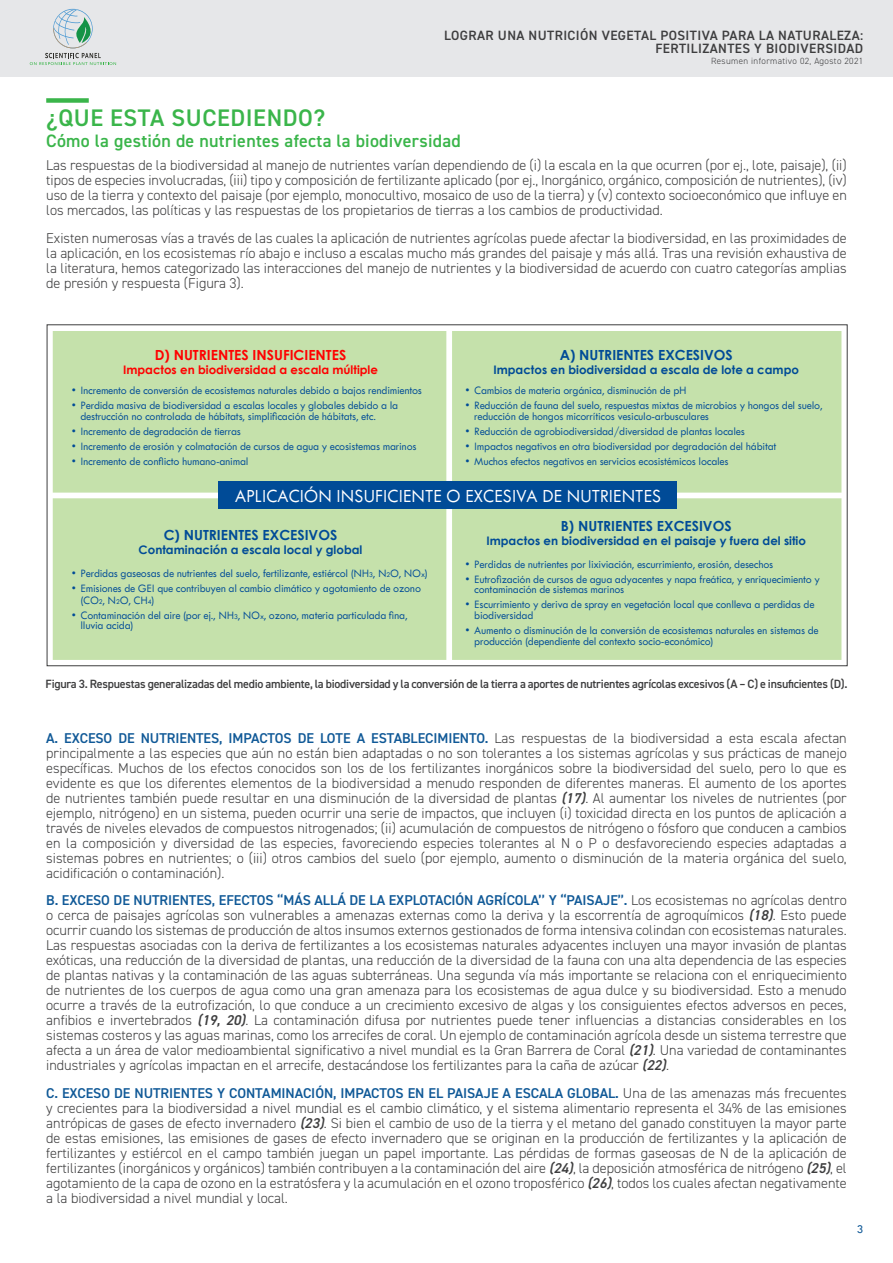
<style>
.page{position:relative;width:893px;height:1263px;background:#fff}
.page>*{position:absolute;margin:0;border:0;box-sizing:border-box;transform-origin:0 0}
.t1{font:600 24px "DIN2014";letter-spacing:.025em;color:#3ab54a}
.t2{font:500 19.35px "Tw Cen MT Std Semi";letter-spacing:-.015em;color:#fff}
.Big_Heading_Small{font:600 18px "DIN2014";letter-spacing:.015em;color:#3ab54a}
.Body{font:300 14.25px/15px "DIN2014";color:#3e3e3f;text-align:justify}
.t3{font:700 13.95px "Century Gothic";color:#004b97}
.t4{font:700 13.95px "Century Gothic";color:#f00}
.t5{font:600 13.5px/13.5px "DIN2014";letter-spacing:.03em;color:#3e3e3f;text-align:right}
.Fig_Small_Print{font:600 12px "DIN2014";letter-spacing:-.02em;color:#3e3e3f}
.t6{font:12px "Tw Cen";color:#105997}
.t7{font:500 11.85px/10.6px "Tw Cen MT Std Semi";letter-spacing:-.01em;color:#004b97}
.t8{font:700 11.85px "Century Gothic";color:#004b97}
.t9{font:700 11.85px "Century Gothic";color:#f00}
.t10{font:300 9px "DIN2014";letter-spacing:.04em;color:#3e3e3f}
.s1{font-size:7.5px}
.s2{font-size:8.55px}
.s3{font-weight:600;color:#105997}
.s4{font-weight:600;font-style:italic}
</style>
<div class="page">
<div style="left:0;top:0;width:893px;height:77px;background:#e6e7e9"></div>
<svg style="left:30px;top:9px;width:86px;height:56px"></svg>
<div style="left:53px;top:331px;width:788px;height:329px;background:#c5e1ab"></div>
<div style="left:218px;top:482px;width:458px;height:27px;background:#004b97"></div>
<div style="left:46px;top:98px;width:43px;height:5px;background:#3ab54a"></div>
<p class="t5" style="left:444px;top:28px;width:420px">LOGRAR UNA NUTRICIÓN VEGETAL POSITIVA PARA LA NATURALEZA:<br>FERTILIZANTES Y BIODIVERSIDAD</p>
<p class="t10" style="left:711px;top:55px;width:154px">Resumen informativo 02, Agosto 2021</p>
<p class="t1" style="left:46px;top:102px;width:280px">¿QUE ESTA SUCEDIENDO?</p>
<p class="Big_Heading_Small" style="left:46px;top:129px;width:416px">Cómo la gestión de nutrientes afecta la biodiversidad</p>
<p class="Body" style="left:46px;top:158px;width:802px">Las respuestas de la biodiversidad al manejo de nutrientes varían dependiendo de (i) la escala en la que ocurren (por ej., lote, paisaje), (ii) tipos de especies involucradas, (iii) tipo y composición de fertilizante aplicado (por ej., Inorgánico, orgánico, composición de nutrientes), (iv) uso de la tierra y contexto del paisaje (por ejemplo, monocultivo, mosaico de uso de la tierra) y (v) contexto socioeconómico que influye en los mercados, las políticas y las respuestas de los propietarios de tierras a los cambios de productividad.</p>
<p class="Body" style="left:46px;top:231px;width:802px">Existen numerosas vías a través de las cuales la aplicación de nutrientes agrícolas puede afectar la biodiversidad, en las proximidades de la aplicación, en los ecosistemas río abajo e incluso a escalas mucho más grandes del paisaje y más allá. Tras una revisión exhaustiva de la literatura, hemos categorizado las interacciones del manejo de nutrientes y la biodiversidad de acuerdo con cuatro categorías amplias de presión y respuesta (Figura 3).</p>
<p class="t4" style="left:155px;top:346px;width:193px">D) NUTRIENTES INSUFICIENTES</p>
<p class="t9" style="left:123px;top:362px;width:256px">Impactos en biodiversidad a escala múltiple</p>
<p class="t7" style="left:72px;top:385px;width:352px">• Incremento de conversión de ecosistemas naturales debido a bajos rendimientos</p>
<p class="t7" style="left:80px;top:400px;width:319px;text-indent:-9px">• Perdida masiva de biodiversidad a escalas locales y globales debido a la destrucción no controlada de hábitats, simplificación de hábitats, etc.</p>
<p class="t7" style="left:72px;top:426px;width:171px">• Incremento de degradación de tierras</p>
<p class="t7" style="left:72px;top:441px;width:346px">• Incremento de erosión y colmatación de cursos de agua y ecosistemas marinos</p>
<p class="t7" style="left:72px;top:456px;width:178px">• Incremento de conflicto humano-animal</p>
<p class="t3" style="left:560px;top:346px;width:175px">A) NUTRIENTES EXCESIVOS</p>
<p class="t8" style="left:493px;top:362px;width:307px">Impactos en biodiversidad a escala de lote a campo</p>
<p class="t7" style="left:466px;top:385px;width:222px">• Cambios de materia orgánica, disminución de pH</p>
<p class="t7" style="left:474px;top:400px;width:350px;text-indent:-9px">• Reducción de fauna del suelo, respuestas mixtas de microbios y hongos del suelo, reducción de hongos micorríticos vesiculo-arbusculares</p>
<p class="t7" style="left:466px;top:426px;width:281px">• Reducción de agrobiodiversidad/diversidad de plantas locales</p>
<p class="t7" style="left:466px;top:441px;width:312px">• Impactos negativos en otra biodiversidad por degradación del hábitat</p>
<p class="t7" style="left:466px;top:456px;width:265px">• Muchos efectos negativos en servicios ecosistémicos locales</p>
<p class="t2" style="left:235px;top:486px;width:428px">APLICACIÓN INSUFICIENTE O EXCESIVA DE NUTRIENTES</p>
<p class="t3" style="left:164px;top:526px;width:175px">C) NUTRIENTES EXCESIVOS</p>
<p class="t8" style="left:139px;top:542px;width:225px">Contaminación a escala local y global</p>
<p class="t7" style="left:72px;top:568px;width:357px">• Perdidas gaseosas de nutrientes del suelo, fertilizante, estiércol (NH<span class="s1">3</span>, N<span class="s1">2</span>O, NO<span class="s2">x</span>)</p>
<p class="t7" style="left:80px;top:582px;width:342px;line-height:11.9px;text-indent:-9px">• Emisiones de GEI que contribuyen al cambio climático y agotamiento de ozono (CO<span class="s1">2</span>, N<span class="s1">2</span>O, CH<span class="s1">4</span>)</p>
<p class="t7" style="left:80px;top:610px;width:329px;text-indent:-9px">• Contaminación del aire (por ej., NH<span class="s1">3</span>, NO<span class="s2">x</span>, ozono, materia particulada fina, lluvia acida)</p>
<p class="t3" style="left:561px;top:517px;width:172px">B) NUTRIENTES EXCESIVOS</p>
<p class="t8" style="left:486px;top:533px;width:321px">Impactos en biodiversidad en el paisaje y fuera del sitio</p>
<p class="t7" style="left:466px;top:559px;width:309px">• Perdidas de nutrientes por lixiviación, escurrimiento, erosión, desechos</p>
<p class="t7" style="left:474px;top:574px;width:347px;text-indent:-9px">• Eutrofización de cursos de agua adyacentes y napa freática, y enriquecimiento y contaminación de sistemas marinos</p>
<p class="t7" style="left:474px;top:599px;width:342px;text-indent:-9px">• Escurrimiento y deriva de spray en vegetación local que conlleva a perdidas de biodiversidad</p>
<p class="t7" style="left:474px;top:625px;width:346px;text-indent:-9px">• Aumento o disminución de la conversión de ecosistemas naturales en sistemas de producción (dependiente del contexto socio-económico)</p>
<p class="Fig_Small_Print" style="left:46px;top:676px;width:803px">Figura 3. Respuestas generalizadas del medio ambiente, la biodiversidad y la conversión de la tierra a aportes de nutrientes agrícolas excesivos (A – C) e insuficientes (D).</p>
<p class="Body" style="left:46px;top:730px;width:802px"><span class="s3">A. EXCESO DE NUTRIENTES, IMPACTOS DE LOTE A ESTABLECIMIENTO.</span> Las respuestas de la biodiversidad a esta escala afectan principalmente a las especies que aún no están bien adaptadas o no son tolerantes a los sistemas agrícolas y sus prácticas de manejo específicas. Muchos de los efectos conocidos son los de los fertilizantes inorgánicos sobre la biodiversidad del suelo, pero lo que es evidente es que los diferentes elementos de la biodiversidad a menudo responden de diferentes maneras. El aumento de los aportes de nutrientes también puede resultar en una disminución de la diversidad de plantas <span class="s4">(17)</span>. Al aumentar los niveles de nutrientes (por ejemplo, nitrógeno) en un sistema, pueden ocurrir una serie de impactos, que incluyen (i) toxicidad directa en los puntos de aplicación a través de niveles elevados de compuestos nitrogenados; (ii) acumulación de compuestos de nitrógeno o fósforo que conducen a cambios en la composición y diversidad de las especies, favoreciendo especies tolerantes al N o P o desfavoreciendo especies adaptadas a sistemas pobres en nutrientes; o (iii) otros cambios del suelo (por ejemplo, aumento o disminución de la materia orgánica del suelo, acidificación o contaminación).</p>
<p class="Body" style="left:46px;top:893px;width:802px"><span class="s3">B. EXCESO DE NUTRIENTES, EFECTOS ‘‘MÁS ALLÁ DE LA EXPLOTACIÓN AGRÍCOLA’’ Y ‘‘PAISAJE’’.</span> Los ecosistemas no agrícolas dentro o cerca de paisajes agrícolas son vulnerables a amenazas externas como la deriva y la escorrentía de agroquímicos <span class="s4">(18)</span>. Esto puede ocurrir cuando los sistemas de producción de altos insumos externos gestionados de forma intensiva colindan con ecosistemas naturales.<br>Las respuestas asociadas con la deriva de fertilizantes a los ecosistemas naturales adyacentes incluyen una mayor invasión de plantas exóticas, una reducción de la diversidad de plantas, una reducción de la diversidad de la fauna con una alta dependencia de las especies de plantas nativas y la contaminación de las aguas subterráneas. Una segunda vía más importante se relaciona con el enriquecimiento de nutrientes de los cuerpos de agua como una gran amenaza para los ecosistemas de agua dulce y su biodiversidad. Esto a menudo ocurre a través de la eutrofización, lo que conduce a un crecimiento excesivo de algas y los consiguientes efectos adversos en peces, anfibios e invertebrados <span class="s4">(19, 20)</span>. La contaminación difusa por nutrientes puede tener influencias a distancias considerables en los sistemas costeros y las aguas marinas, como los arrecifes de coral. Un ejemplo de contaminación agrícola desde un sistema terrestre que afecta a un área de valor medioambiental significativo a nivel mundial es la Gran Barrera de Coral <span class="s4">(21)</span>. Una variedad de contaminantes industriales y agrícolas impactan en el arrecife, destacándose los fertilizantes para la caña de azúcar <span class="s4">(22)</span>.</p>
<p class="Body" style="left:46px;top:1086px;width:802px"><span class="s3">C. EXCESO DE NUTRIENTES Y CONTAMINACIÓN, IMPACTOS EN EL PAISAJE A ESCALA GLOBAL.</span> Una de las amenazas más frecuentes y crecientes para la biodiversidad a nivel mundial es el cambio climático, y el sistema alimentario representa el 34% de las emisiones antrópicas de gases de efecto invernadero <span class="s4">(23)</span>. Si bien el cambio de uso de la tierra y el metano del ganado constituyen la mayor parte de estas emisiones, las emisiones de gases de efecto invernadero que se originan en la producción de fertilizantes y la aplicación de fertilizantes y estiércol en el campo también juegan un papel importante. Las pérdidas de formas gaseosas de N de la aplicación de fertilizantes (inorgánicos y orgánicos) también contribuyen a la contaminación del aire <span class="s4">(24)</span>, la deposición atmosférica de nitrógeno <span class="s4">(25)</span>, el agotamiento de la capa de ozono en la estratósfera y la acumulación en el ozono troposférico <span class="s4">(26)</span>, todos los cuales afectan negativamente a la biodiversidad a nivel mundial y local.</p>
<p class="t6" style="left:857px;top:1222px;width:8px">3</p>
</div>
